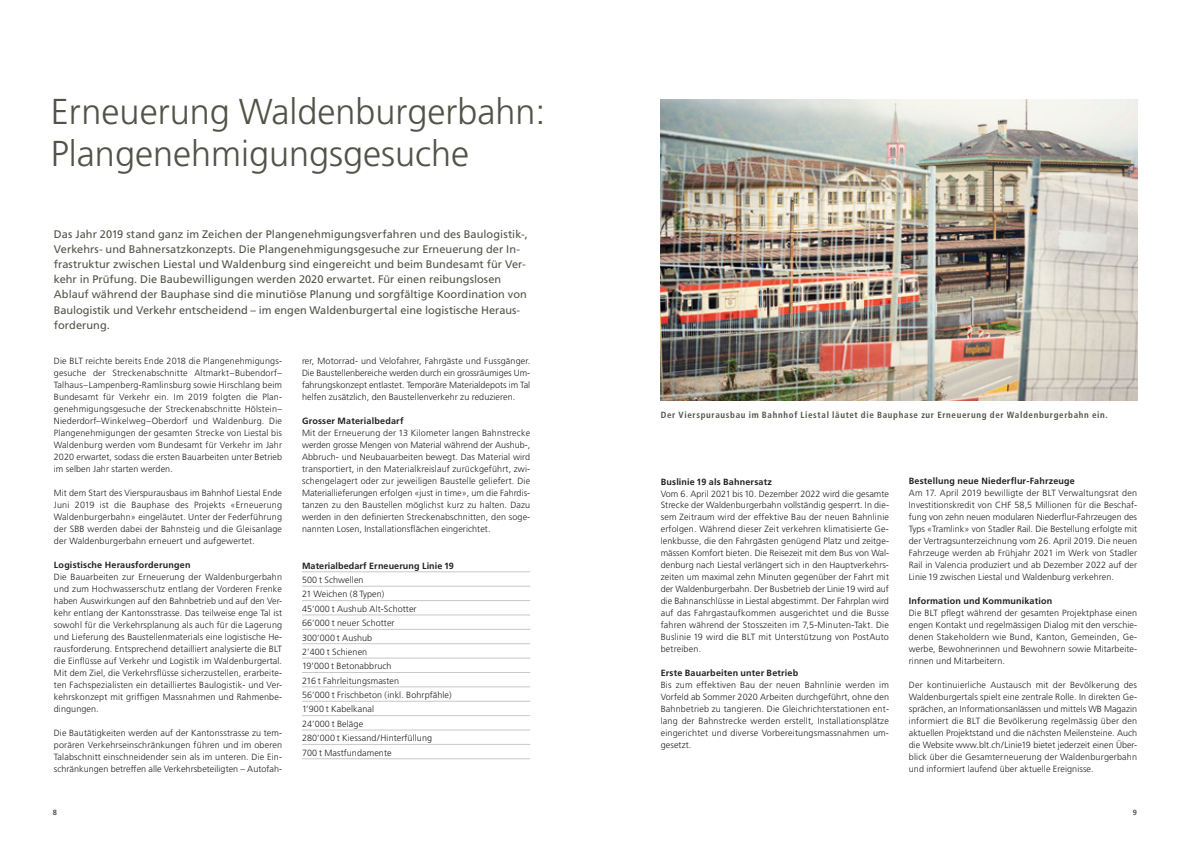
<style>
.page{position:relative;width:1191px;height:842px;background:#fff}
.page>*{position:absolute;margin:0;border:0;box-sizing:border-box;transform-origin:0 0}
.t1{font:300 36px/42px "Frutiger LT Std";color:#535249}
.t2{font:11px/15px "Frutiger LT Std";letter-spacing:.005em;color:#535249}
.t3{font:300 9px/12px "Frutiger LT Std";letter-spacing:.01em;color:#231f20;text-align:justify}
.t4{font:700 9px "Frutiger LT Std";letter-spacing:.02em;color:#231f20}
.t5{font:700 condensed 9px "Frutiger LT Std";letter-spacing:.075em;color:#535249}
.t6{font:700 7.5px "Frutiger LT Std";color:#535249}
</style>
<div class="page">
<img style="left:660px;top:99px;width:477px;height:301px">
<hr style="left:302px;top:571px;width:228px;height:1px;background:#c7c8ca">
<hr style="left:302px;top:586px;width:228px;height:1px;background:#c7c8ca">
<hr style="left:302px;top:600px;width:228px;height:1px;background:#c7c8ca">
<hr style="left:302px;top:615px;width:228px;height:1px;background:#c7c8ca">
<hr style="left:302px;top:629px;width:228px;height:1px;background:#c7c8ca">
<hr style="left:302px;top:643px;width:228px;height:1px;background:#c7c8ca">
<hr style="left:302px;top:658px;width:228px;height:1px;background:#c7c8ca">
<hr style="left:302px;top:672px;width:228px;height:1px;background:#c7c8ca">
<hr style="left:302px;top:686px;width:228px;height:1px;background:#c7c8ca">
<hr style="left:302px;top:701px;width:228px;height:1px;background:#c7c8ca">
<hr style="left:302px;top:715px;width:228px;height:1px;background:#c7c8ca">
<hr style="left:302px;top:730px;width:228px;height:1px;background:#c7c8ca">
<hr style="left:302px;top:744px;width:228px;height:1px;background:#c7c8ca">
<hr style="left:302px;top:758px;width:228px;height:1px;background:#c7c8ca">
<h1 class="t1" style="left:51px;top:92px;width:496px">Erneuerung Waldenburgerbahn:<br>Plangenehmigungsgesuche</h1>
<p class="t2" style="left:54px;top:227px;width:475px">Das Jahr 2019 stand ganz im Zeichen der Plangenehmigungsverfahren und des Baulogistik-, Verkehrs- und Bahnersatzkonzepts. Die Plangenehmigungsgesuche zur Erneuerung der In&shy;frastruktur zwischen Liestal und Waldenburg sind eingereicht und beim Bundesamt für Ver&shy;kehr in Prüfung. Die Baubewilligungen werden 2020 erwartet. Für einen reibungslosen Ablauf während der Bauphase sind die minutiöse Planung und sorgfältige Koordination von Baulogistik und Verkehr entscheidend – im engen Waldenburgertal eine logistische Heraus&shy;forderung.</p>
<p class="t3" style="left:54px;top:355px;width:230px;text-align:left">Die BLT reichte bereits Ende 2018 die Plangenehmigungs&shy;gesuche der Streckenabschnitte Altmarkt–Bubendorf– Talhaus–Lampenberg-Ramlinsburg sowie Hirschlang beim Bundesamt für Verkehr ein. Im 2019 folgten die Plan-- genehmigungsgesuche der Streckenabschnitte Hölstein– Niederdorf–Winkelweg–Oberdorf und Waldenburg. Die Plangenehmigungen der gesamten Strecke von Liestal bis Waldenburg werden vom Bundesamt für Verkehr im Jahr 2020 erwartet, sodass die ersten Bauarbeiten unter Betrieb im selben Jahr starten werden.</p>
<p class="t3" style="left:54px;top:487px;width:230px">Mit dem Start des Vierspurausbaus im Bahnhof Liestal Ende Juni 2019 ist die Bauphase des Projekts «Erneuerung Waldenburgerbahn» eingeläutet. Unter der Federführung der SBB werden dabei der Bahnsteig und die Gleisanlage der Waldenburgerbahn erneuert und aufgewertet.</p>
<p class="t4" style="left:54px;top:560px;width:138px">Logistische Herausforderungen</p>
<p class="t3" style="left:54px;top:571px;width:230px">Die Bauarbeiten zur Erneuerung der Waldenburgerbahn und zum Hochwasserschutz entlang der Vorderen Frenke haben Auswirkungen auf den Bahnbetrieb und auf den Ver&shy;kehr entlang der Kantonsstrasse. Das teilweise enge Tal ist sowohl für die Verkehrsplanung als auch für die Lagerung und Lieferung des Baustellenmaterials eine logistische He&shy;rausforderung. Entsprechend detailliert analysierte die BLT die Einflüsse auf Verkehr und Logistik im Waldenburgertal.<br>Mit dem Ziel, die Verkehrsflüsse sicherzustellen, erarbeite&shy;ten Fachspezialisten ein detailliertes Baulogistik- und Ver&shy;kehrskonzept mit griffigen Massnahmen und Rahmenbe&shy;dingungen.</p>
<p class="t3" style="left:54px;top:727px;width:230px">Die Bautätigkeiten werden auf der Kantonsstrasse zu tem&shy;porären Verkehrseinschränkungen führen und im oberen Talabschnitt einschneidender sein als im unteren. Die Ein&shy;schränkungen betreffen alle Verkehrsbeteiligten – Autofah-</p>
<p class="t3" style="left:302px;top:355px;width:230px">rer, Motorrad- und Velofahrer, Fahrgäste und Fussgänger.<br>Die Baustellenbereiche werden durch ein grossräumiges Um&shy;fahrungskonzept entlastet. Temporäre Materialdepots im Tal helfen zusätzlich, den Baustellenverkehr zu reduzieren.</p>
<p class="t4" style="left:302px;top:416px;width:103px">Grosser Materialbedarf</p>
<p class="t3" style="left:302px;top:427px;width:230px">Mit der Erneuerung der 13 Kilometer langen Bahnstrecke werden grosse Mengen von Material während der Aushub-, Abbruch- und Neubauarbeiten bewegt. Das Material wird transportiert, in den Materialkreislauf zurückgeführt, zwi&shy;schengelagert oder zur jeweiligen Baustelle geliefert. Die Materiallieferungen erfolgen «just in time», um die Fahrdis&shy;tanzen zu den Baustellen möglichst kurz zu halten. Dazu werden in den definierten Streckenabschnitten, den soge&shy;nannten Losen, Installationsflächen eingerichtet.</p>
<p class="t4" style="left:302px;top:560px;width:153px">Materialbedarf Erneuerung Linie 19</p>
<p class="t3" style="left:302px;top:573px;width:151px;line-height:14.4px;text-align:left">500 t Schwellen<br>21 Weichen (8 Typen)<br>45’000 t Aushub Alt-Schotter<br>66’000 t neuer Schotter<br>300’000 t Aushub<br>2’400 t Schienen<br>19’000 t Betonabbruch<br>216 t Fahrleitungsmasten<br>56’000 t Frischbeton (inkl. Bohrpfähle)<br>1’900 t Kabelkanal<br>24’000 t Beläge<br>280’000 t Kiessand/Hinterfüllung<br>700 t Mastfundamente</p>
<p class="t5" style="left:660px;top:410px;width:449px">Der Vierspurausbau im Bahnhof Liestal läutet die Bauphase zur Erneuerung der Waldenburgerbahn ein.</p>
<p class="t4" style="left:660px;top:476px;width:113px">Buslinie 19 als Bahnersatz</p>
<p class="t3" style="left:660px;top:487px;width:230px">Vom 6. April 2021 bis 10. Dezember 2022 wird die gesamte Strecke der Waldenburgerbahn vollständig gesperrt. In die&shy;sem Zeitraum wird der effektive Bau der neuen Bahnlinie erfolgen. Während dieser Zeit verkehren klimatisierte Ge&shy;lenkbusse, die den Fahrgästen genügend Platz und zeitge&shy;mässen Komfort bieten. Die Reisezeit mit dem Bus von Wal&shy;denburg nach Liestal verlängert sich in den Hauptverkehrs&shy;zeiten um maximal zehn Minuten gegenüber der Fahrt mit der Waldenburgerbahn. Der Busbetrieb der Linie 19 wird auf die Bahnanschlüsse in Liestal abgestimmt. Der Fahrplan wird auf das Fahrgastaufkommen ausgerichtet und die Busse fahren während der Stosszeiten im 7,5-Minuten-Takt. Die Buslinie 19 wird die BLT mit Unterstützung von PostAuto betreiben.</p>
<p class="t4" style="left:660px;top:668px;width:139px">Erste Bauarbeiten unter Betrieb</p>
<p class="t3" style="left:660px;top:679px;width:230px">Bis zum effektiven Bau der neuen Bahnlinie werden im Vorfeld ab Sommer 2020 Arbeiten durchgeführt, ohne den Bahnbetrieb zu tangieren. Die Gleichrichterstationen ent&shy;lang der Bahnstrecke werden erstellt, Installationsplätze eingerichtet und diverse Vorbereitungsmassnahmen um&shy;gesetzt.</p>
<p class="t4" style="left:909px;top:476px;width:168px">Bestellung neue Niederflur-Fahrzeuge</p>
<p class="t3" style="left:909px;top:487px;width:230px">Am 17. April 2019 bewilligte der BLT Verwaltungsrat den Investitionskredit von CHF 58,5 Millionen für die Beschaf&shy;fung von zehn neuen modularen Niederflur-Fahrzeugen des Typs «Tramlink» von Stadler Rail. Die Bestellung erfolgte mit der Vertragsunterzeichnung vom 26. April 2019. Die neuen Fahrzeuge werden ab Frühjahr 2021 im Werk von Stadler Rail in Valencia produziert und ab Dezember 2022 auf der Linie 19 zwischen Liestal und Waldenburg verkehren.</p>
<p class="t4" style="left:909px;top:596px;width:145px">Information und Kommunikation</p>
<p class="t3" style="left:909px;top:607px;width:230px">Die BLT pflegt während der gesamten Projektphase einen engen Kontakt und regelmässigen Dialog mit den verschie&shy;denen Stakeholdern wie Bund, Kanton, Gemeinden, Ge&shy;werbe, Bewohnerinnen und Bewohnern sowie Mitarbeite&shy;rinnen und Mitarbeitern.</p>
<p class="t3" style="left:909px;top:679px;width:230px">Der kontinuierliche Austausch mit der Bevölkerung des Waldenburgertals spielt eine zentrale Rolle. In direkten Ge&shy;sprächen, an Informationsanlässen und mittels WB Magazin informiert die BLT die Bevölkerung regelmässig über den aktuellen Projektstand und die nächsten Meilensteine. Auch die Website www.blt.ch/Linie19 bietet jederzeit einen Über&shy;blick über die Gesamterneuerung der Waldenburgerbahn und informiert laufend über aktuelle Ereignisse.</p>
<p class="t6" style="left:53px;top:807px;width:6px">8</p>
<p class="t6" style="left:1133px;top:807px;width:6px">9</p>
</div>
